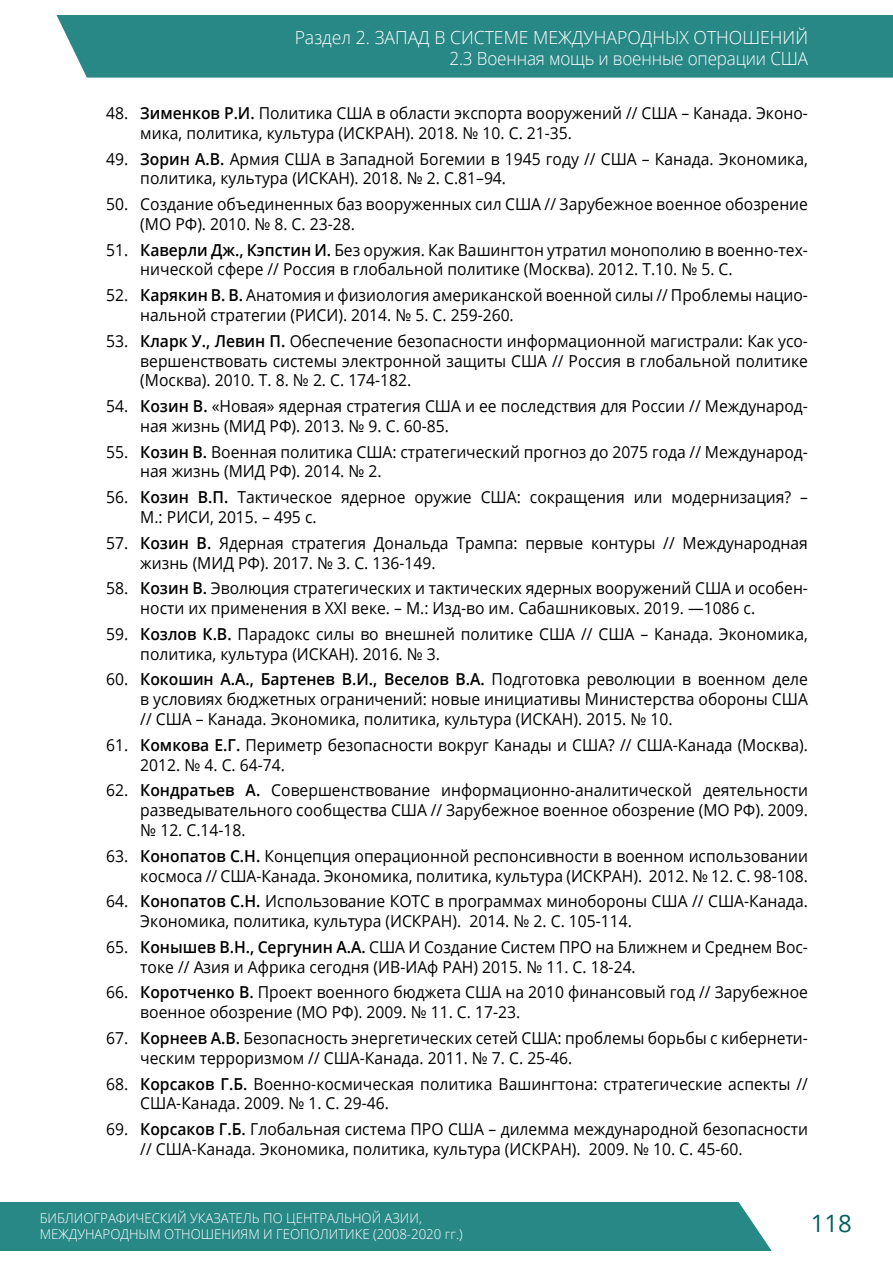
<style>
.page{position:relative;width:893px;height:1263px;background:#fff}
.page>*{position:absolute;margin:0;border:0;box-sizing:border-box;transform-origin:0 0}
.t1{font:24px "Open Sans";color:#00605b}
.t2{font:300 18px/21.6px "Open Sans";color:#fff;text-align:right}
.t3{font:16.5px/19.8px "Open Sans";color:#000;scale:.95 1}
.t4{font:300 13.5px/16.2px "Open Sans";color:#fff}
.s1{font-weight:600}
</style>
<div class="page">
<div style="left:0;top:1202px;width:893px;height:48px;background:#288886"></div>
<svg style="left:735px;top:1202px;width:158px;height:49px;background:#e3efef"></svg>
<div style="left:56px;top:15px;width:837px;height:63px;background:#288886"></div>
<p class="t2" style="left:295px;top:26px;width:515px">Раздел 2. ЗАПАД В СИСТЕМЕ МЕЖДУНАРОДНЫХ ОТНОШЕНИЙ<br>2.3 Военная мощь и военные операции США</p>
<p class="t3" style="left:140px;top:103px;width:704px;text-indent:-34px">48. <span class="s1">Зименков Р.И.</span> Политика США в области экспорта вооружений // США – Канада. Эконо&shy;мика, политика, культура (ИСКРАН). 2018. № 10. C. 21-35.</p>
<p class="t3" style="left:140px;top:148px;width:704px;text-indent:-34px">49. <span class="s1">Зорин А.В.</span> Армия США в Западной Богемии в 1945 году // США – Канада. Экономика, политика, культура (ИСКАН). 2018. № 2. С.81–94.</p>
<p class="t3" style="left:140px;top:194px;width:704px;text-indent:-34px">50. Создание объединенных баз вооруженных сил США // Зарубежное военное обозрение (МО РФ). 2010. № 8. С. 23-28.</p>
<p class="t3" style="left:140px;top:239px;width:704px;text-indent:-34px">51. <span class="s1">Каверли Дж., Кэпстин И.</span> Без оружия. Как Вашингтон утратил монополию в военно-тех&shy;нической сфере // Россия в глобальной политике (Москва). 2012. Т.10. № 5. С.</p>
<p class="t3" style="left:140px;top:285px;width:703px;text-indent:-34px">52. <span class="s1">Карякин В. В.</span> Анатомия и физиология американской военной силы // Проблемы нацио&shy;нальной стратегии (РИСИ). 2014. № 5. С. 259-260.</p>
<p class="t3" style="left:140px;top:330px;width:704px;text-align:justify;text-indent:-34px">53. <span class="s1">Кларк У., Левин П.</span> Обеспечение безопасности информационной магистрали: Как усо&shy;вершенствовать системы электронной защиты США // Россия в глобальной политике (Москва). 2010. Т. 8. № 2. С. 174-182.</p>
<p class="t3" style="left:140px;top:396px;width:704px;text-indent:-34px">54. <span class="s1">Козин В.</span> «Новая» ядерная стратегия США и ее последствия для России // Международ&shy;ная жизнь (МИД РФ). 2013. № 9. C. 60-85.</p>
<p class="t3" style="left:140px;top:441px;width:704px;text-indent:-34px">55. <span class="s1">Козин В.</span> Военная политика США: стратегический прогноз до 2075 года // Международ&shy;ная жизнь (МИД РФ). 2014. № 2.</p>
<p class="t3" style="left:140px;top:487px;width:704px;text-indent:-34px">56. <span class="s1">Козин В.П.</span> Тактическое ядерное оружие США: сокращения или модернизация? –<br>М.: РИСИ, 2015. – 495 с.</p>
<p class="t3" style="left:140px;top:532px;width:704px;text-indent:-34px">57. <span class="s1">Козин В.</span> Ядерная стратегия Дональда Трампа: первые контуры // Международная жизнь (МИД РФ). 2017. № 3. C. 136-149.</p>
<p class="t3" style="left:140px;top:578px;width:704px;text-indent:-34px">58. <span class="s1">Козин В.</span> Эволюция стратегических и тактических ядерных вооружений США и особен&shy;ности их применения в XXI веке. – М.: Изд-во им. Сабашниковых. 2019. —1086 с.</p>
<p class="t3" style="left:140px;top:623px;width:704px;text-indent:-34px">59. <span class="s1">Козлов К.В.</span> Парадокс силы во внешней политике США // США – Канада. Экономика, политика, культура (ИСКАН). 2016. № 3.</p>
<p class="t3" style="left:140px;top:669px;width:704px;text-align:justify;text-indent:-34px">60. <span class="s1">Кокошин А.А., Бартенев В.И., Веселов В.А.</span> Подготовка революции в военном деле в условиях бюджетных ограничений: новые инициативы Министерства обороны США // США – Канада. Экономика, политика, культура (ИСКАН). 2015. № 10.</p>
<p class="t3" style="left:140px;top:734px;width:704px;text-indent:-34px">61. <span class="s1">Комкова Е.Г.</span> Периметр безопасности вокруг Канады и США? // США-Канада (Москва).<br>2012. № 4. С. 64-74.</p>
<p class="t3" style="left:140px;top:780px;width:704px;text-align:justify;text-indent:-34px">62. <span class="s1">Кондратьев А.</span> Совершенствование информационно-аналитической деятельности разведывательного сообщества США // Зарубежное военное обозрение (МО РФ). 2009. № 12. С.14-18.</p>
<p class="t3" style="left:106px;top:845px;width:740px;text-align:right">63. <span class="s1">Конопатов С.Н.</span> Концепция операционной респонсивности в военном использовании космоса // США-Канада. Экономика, политика, культура (ИСКРАН). 2012. № 12. C. 98-108.</p>
<p class="t3" style="left:140px;top:891px;width:704px;text-indent:-34px">64. <span class="s1">Конопатов С.Н.</span> Использование КОТС в программах минобороны США // США-Канада.<br>Экономика, политика, культура (ИСКРАН). 2014. № 2. C. 105-114.</p>
<p class="t3" style="left:140px;top:936px;width:704px;text-indent:-34px">65. <span class="s1">Конышев В.Н., Сергунин А.А.</span> США И Создание Систем ПРО на Ближнем и Среднем Вос&shy;токе // Азия и Африка сегодня (ИВ-ИАф РАН) 2015. № 11. C. 18-24.</p>
<p class="t3" style="left:140px;top:982px;width:704px;text-indent:-34px">66. <span class="s1">Коротченко В.</span> Проект военного бюджета США на 2010 финансовый год // Зарубежное военное обозрение (МО РФ). 2009. № 11. С. 17-23.</p>
<p class="t3" style="left:140px;top:1028px;width:704px;text-indent:-34px">67. <span class="s1">Корнеев А.В.</span> Безопасность энергетических сетей США: проблемы борьбы с кибернети&shy;ческим терроризмом // США-Канада. 2011. № 7. С. 25-46.</p>
<p class="t3" style="left:140px;top:1073px;width:704px;text-indent:-34px">68. <span class="s1">Корсаков Г.Б.</span> Военно-космическая политика Вашингтона: стратегические аспекты //<br>США-Канада. 2009. № 1. С. 29-46.</p>
<p class="t3" style="left:140px;top:1119px;width:704px;text-indent:-34px">69. <span class="s1">Корсаков Г.Б.</span> Глобальная система ПРО США – дилемма международной безопасности // США-Канада. Экономика, политика, культура (ИСКРАН). 2009. № 10. C. 45-60.</p>
<p class="t4" style="left:40px;top:1210px;width:425px">БИБЛИОГРАФИЧЕСКИЙ УКАЗАТЕЛЬ ПО ЦЕНТРАЛЬНОЙ АЗИИ,<br>МЕЖДУНАРОДНЫМ ОТНОШЕНИЯМ И ГЕОПОЛИТИКЕ (2008-2020 гг.)</p>
<h1 class="t1" style="left:811px;top:1206px;width:43px">118</h1>
</div>
